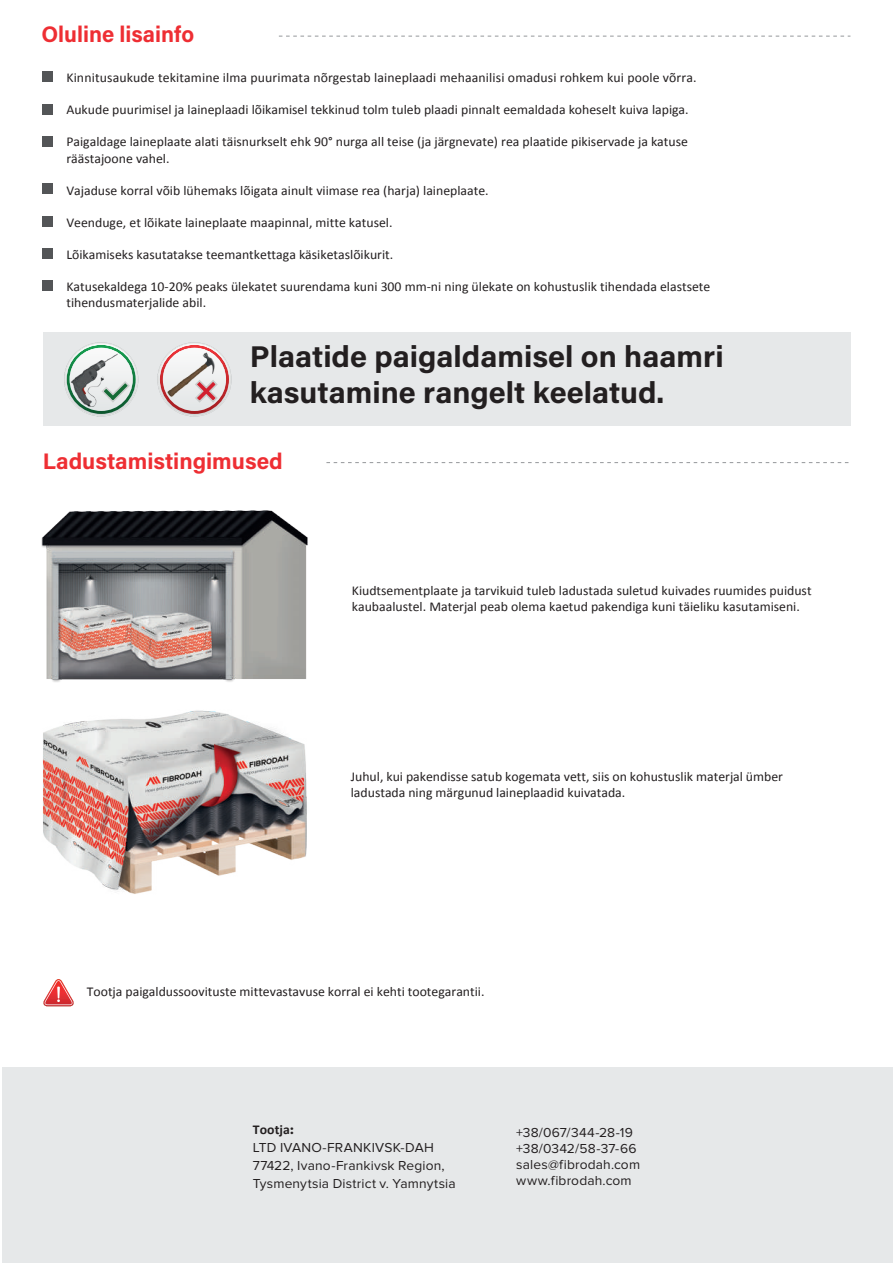
<style>
.page{position:relative;width:893px;height:1263px;background:#fff}
.page>*{position:absolute;margin:0;border:0;box-sizing:border-box;transform-origin:0 0}
.t1{font:700 30px/35.5px "Acumin Pro";color:#231f20}
.t2{font:700 22.5px "Acumin Pro";color:#ee2e33}
.t3{font:13.5px/16px "Calibri";color:#231f20}
.t4{font:13.5px/16px "Proxima Nova";letter-spacing:.01em;color:#231f20}
.t5{font:700 13.5px "Calibri";letter-spacing:.005em;color:#231f20}
.s1{font-family:"Proxima Nova Extrabld";font-weight:400}
</style>
<div class="page">
<div style="left:2px;top:1067px;width:890px;height:196px;background:#e6e8e9"></div>
<img style="left:42px;top:728px;width:265px;height:166px">
<div style="left:43px;top:332px;width:807px;height:93px;background:#e6e8e9"></div>
<svg style="left:279px;top:36px;width:571px;height:1px"></svg>
<div style="left:43px;top:72px;width:10px;height:10px;background:#535557"></div>
<div style="left:43px;top:105px;width:10px;height:10px;background:#535557"></div>
<div style="left:43px;top:136px;width:10px;height:11px;background:#535557"></div>
<div style="left:43px;top:184px;width:10px;height:10px;background:#535557"></div>
<div style="left:43px;top:216px;width:10px;height:10px;background:#535557"></div>
<svg style="left:43px;top:979px;width:31px;height:27px"></svg>
<img style="left:41px;top:510px;width:267px;height:218px">
<svg style="left:157px;top:342px;width:75px;height:74px"></svg>
<svg style="left:64px;top:342px;width:74px;height:74px"></svg>
<div style="left:43px;top:248px;width:10px;height:10px;background:#535557"></div>
<div style="left:43px;top:280px;width:10px;height:10px;background:#535557"></div>
<svg style="left:326px;top:462px;width:523px;height:1px"></svg>
<h2 class="t2" style="left:41px;top:19px;width:154px">Oluline lisainfo</h2>
<p class="t3" style="left:66px;top:70px;width:632px">Kinnitusaukude tekitamine ilma puurimata nõrgestab laineplaadi mehaanilisi omadusi rohkem kui poole võrra.</p>
<p class="t3" style="left:66px;top:102px;width:624px">Aukude puurimisel ja laineplaadi lõikamisel tekkinud tolm tuleb plaadi pinnalt eemaldada koheselt kuiva lapiga.</p>
<p class="t3" style="left:66px;top:133px;width:623px">Paigaldage laineplaate alati täisnurkselt ehk 90° nurga all teise (ja järgnevate) rea plaatide pikiservade ja katuse räästajoone vahel.</p>
<p class="t3" style="left:66px;top:182px;width:424px">Vajaduse korral võib lühemaks lõigata ainult viimase rea (harja) laineplaate.</p>
<p class="t3" style="left:66px;top:214px;width:328px">Veenduge, et lõikate laineplaate maapinnal, mitte katusel.</p>
<p class="t3" style="left:66px;top:246px;width:328px">Lõikamiseks kasutatakse teemantkettaga käsiketaslõikurit.</p>
<p class="t3" style="left:66px;top:278px;width:645px">Katusekaldega 10-20% peaks ülekatet suurendama kuni 300 mm-ni ning ülekate on kohustuslik tihendada elastsete tihendusmaterjalide abil.</p>
<h1 class="t1" style="left:250px;top:338px;width:475px">Plaatide paigaldamisel on haamri kasutamine rangelt keelatud.</h1>
<h2 class="t2" style="left:43px;top:446px;width:241px">Ladustamistingimused</h2>
<p class="t3" style="left:352px;top:582px;width:461px">Kiudtsementplaate ja tarvikuid tuleb ladustada suletud kuivades ruumides puidust kaubaalustel. Materjal peab olema kaetud pakendiga kuni täieliku kasutamiseni.</p>
<p class="t3" style="left:351px;top:768px;width:434px">Juhul, kui pakendisse satub kogemata vett, siis on kohustuslik materjal ümber ladustada ning märgunud laineplaadid kuivatada.</p>
<p class="t3" style="left:87px;top:983px;width:399px">Tootja paigaldussoovituste mittevastavuse korral ei kehti tootegarantii.</p>
<p class="t5" style="left:253px;top:1120px;width:42px">Tootja<span class="s1">:</span></p>
<p class="t4" style="left:253px;top:1138px;width:204px;line-height:18.1px">LTD IVANO-FRANKIVSK-DAH<br>77422, Ivano-Frankivsk Region,<br>Tysmenytsia District v. Yamnytsia</p>
<p class="t4" style="left:516px;top:1125px;width:125px">+38/067/344-28-19 +38/0342/58-37-66 sales@fibrodah.com www.fibrodah.com</p>
</div>
